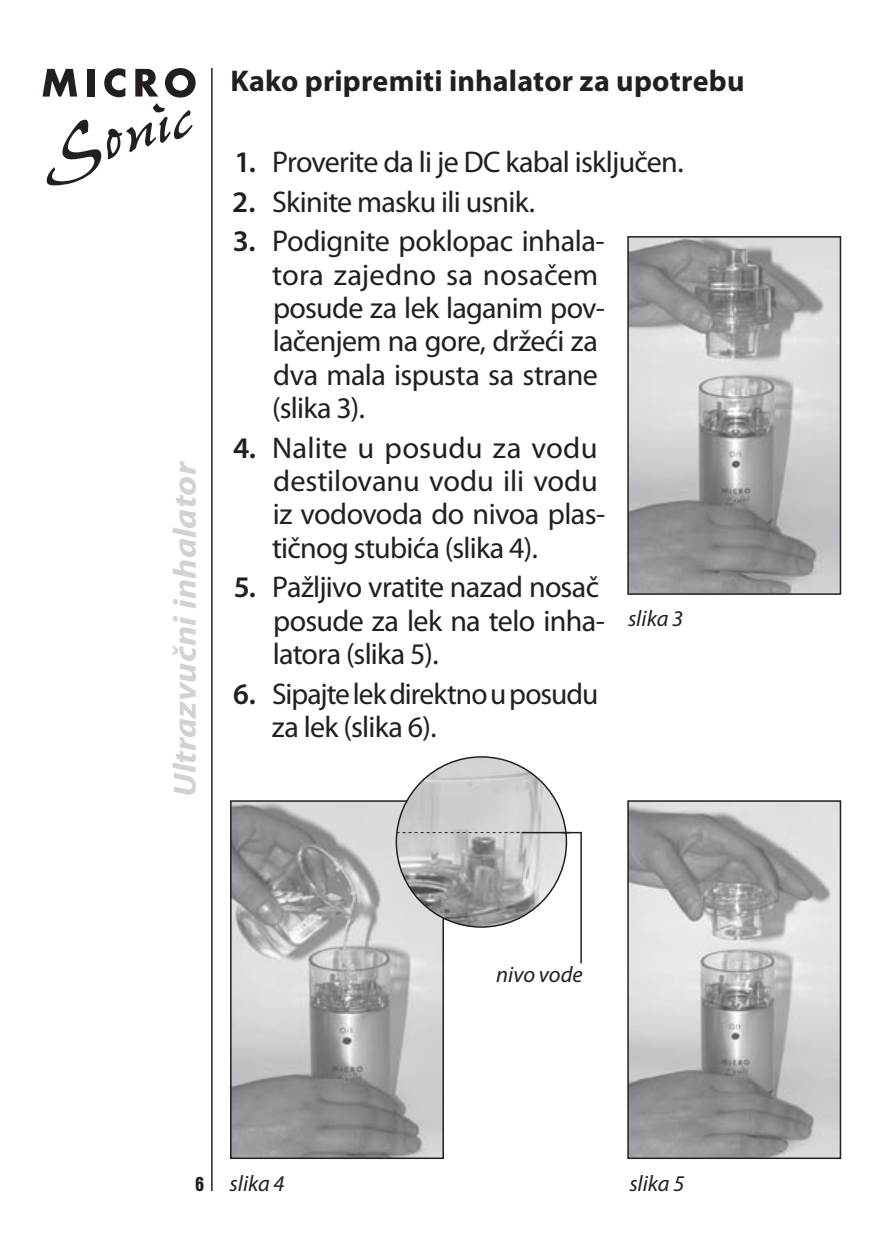
<style>
.page{position:relative;width:893px;height:1259px;background:#fff}
.page>*{position:absolute;margin:0;border:0;box-sizing:border-box;transform-origin:0 0}
.t1{font:italic 700 32.4px "Myriad Pro";letter-spacing:.005em;color:#d1d2d4;scale:1.11 1}
.t2{font:30px/33.3px "Myriad Pro";letter-spacing:-.02em;color:#231f20}
.t3{font:700 30px "Myriad Pro";letter-spacing:.005em;color:#231f20}
.t4{font:italic 22.5px "Myriad Pro";color:#231f20}
.t5{font:21px "Nimbus San DEE Blac Cond";color:#231f20}
.s1{font-weight:600}
</style>
<div class="page">
<hr style="left:211px;top:68px;width:2px;height:1123px;background:#231f20">
<svg style="left:43px;top:68px;width:153px;height:117px"></svg>
<img style="left:630px;top:239px;width:208px;height:353px">
<div style="left:627px;top:236px;width:214px;height:359px;border:2px solid #231f20"></div>
<img style="left:233px;top:803px;width:208px;height:353px">
<div style="left:230px;top:800px;width:214px;height:359px;border:2px solid #231f20"></div>
<img style="left:630px;top:803px;width:208px;height:353px">
<div style="left:627px;top:800px;width:214px;height:359px;border:2px solid #231f20"></div>
<img style="left:396px;top:757px;width:170px;height:170px;border-radius:85px">
<hr style="left:522px;top:832px;width:47px;height:1px;background:#231f20">
<svg style="left:397px;top:832px;width:125px;height:1px"></svg>
<hr style="left:580px;top:832px;width:2px;height:131px;background:#231f20">
<p class="t1" style="left:167px;top:797px;width:304px;rotate:-90deg">Ultrazvučni inhalator</p>
<p class="t3" style="left:231px;top:64px;width:515px">Kako pripremiti inhalator za upotrebu</p>
<p class="t2" style="left:235px;top:146px;width:450px"><span class="s1">1.</span> Proverite da li je DC kabal isključen.</p>
<p class="t2" style="left:232px;top:186px;width:304px"><span class="s1">2.</span> Skinite masku ili usnik.</p>
<p class="t2" style="left:272px;top:225px;width:334px;text-indent:-39px"><span class="s1">3.</span> Podignite poklopac inhala&shy;tora zajedno sa nosačem posude za lek laganim pov&shy;lačenjem na gore, držeći za dva mala ispusta sa strane (slika 3).</p>
<p class="t2" style="left:272px;top:431px;width:335px;text-indent:-39px"><span class="s1">4.</span> Nalite u posudu za vodu destilovanu vodu ili vodu iz vodovoda do nivoa plas&shy;tičnog stubića (slika 4).</p>
<p class="t2" style="left:273px;top:571px;width:334px;text-indent:-39px"><span class="s1">5.</span> Pažljivo vratite nazad nosač posude za lek na telo inha&shy;latora (slika 5).</p>
<p class="t2" style="left:272px;top:677px;width:328px;text-indent:-39px"><span class="s1">6.</span> Sipajte lek direktno u posudu za lek (slika 6).</p>
<p class="t4" style="left:628px;top:606px;width:57px">slika 3</p>
<p class="t4" style="left:496px;top:962px;width:88px">nivo vode</p>
<p class="t5" style="left:195px;top:1172px;width:11px">6</p>
<p class="t4" style="left:230px;top:1171px;width:57px">slika 4</p>
<p class="t4" style="left:629px;top:1171px;width:57px">slika 5</p>
</div>
